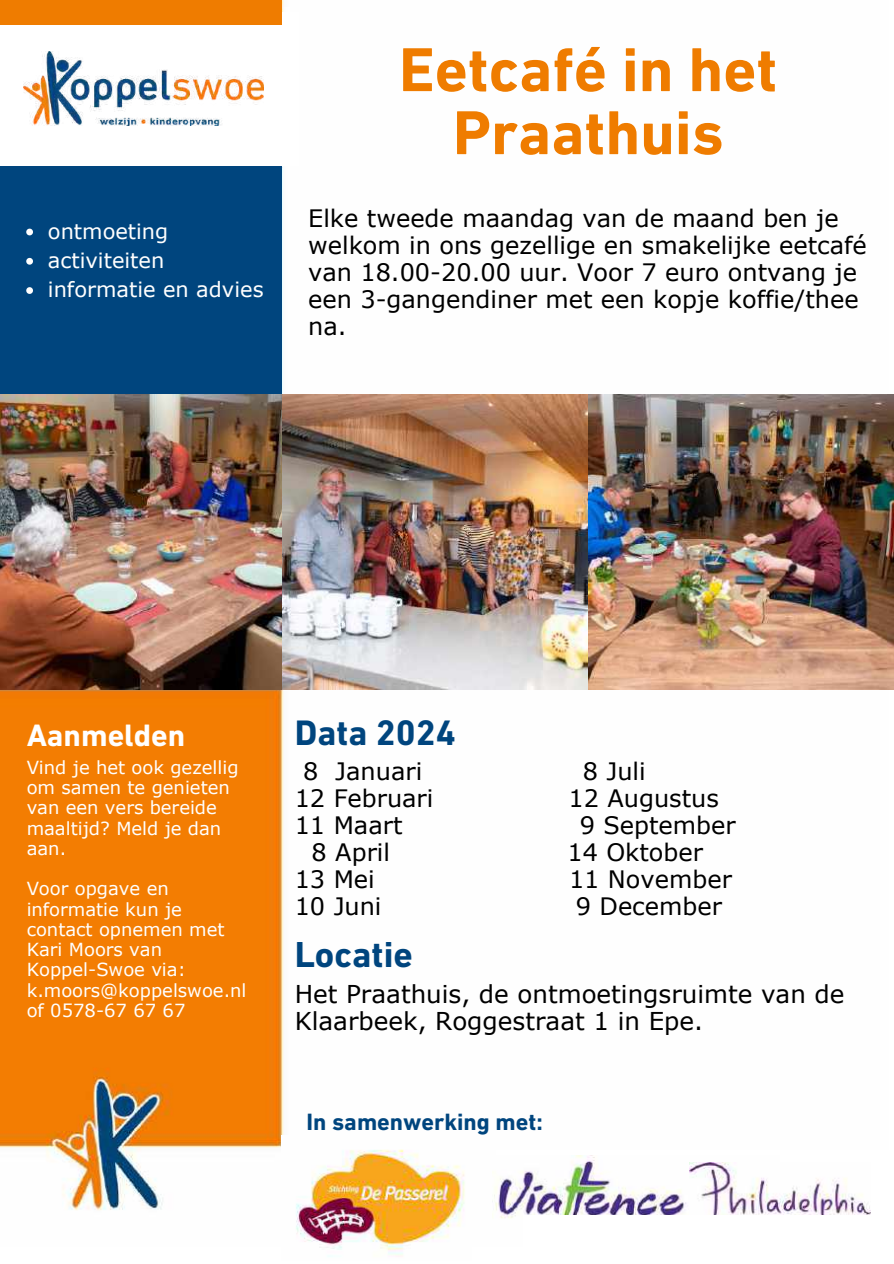
<style>
.page{position:relative;width:894px;height:1264px;background:#fff}
.page>*{position:absolute;margin:0;border:0;box-sizing:border-box;transform-origin:0 0}
.t1{font:700 63px/63px "DIN Next W1 G";color:#ef7c00;text-align:center}
.t2{font:700 36.75px "DIN Next W1 G";color:#00457e}
.t3{font:700 36px "DIN Next W1 G";color:#00457e}
.t4{font:700 31.5px "DIN Next W1 G";color:#fff}
.t5{font:24.6px/27.6px "Verdana";color:#000}
.t6{font:24px/27px "Verdana";color:#000}
.t7{font:700 24px "DIN Next W1 G";color:#00457e}
.t8{font:21px/29.2px "Verdana";color:#fff}
.t9{font:18px/20.2px "Verdana";color:#fff}
</style>
<div class="page">
<img style="left:0;top:0;width:887px;height:1211px">
<img style="left:281px;top:394px;width:307px;height:295px">
<div style="left:0;top:155px;width:282px;height:239px;background:#00457e"></div>
<div style="left:495px;top:1150px;width:398px;height:113px;background:#fff"></div>
<img style="left:492px;top:1155px;width:195px;height:64px">
<img style="left:281px;top:1135px;width:190px;height:122px">
<img style="left:689px;top:1162px;width:181px;height:53px">
<div style="left:522px;top:1215px;width:371px;height:48px;background:#fff"></div>
<div style="left:0;top:12px;width:299px;height:153px;background:#fff"></div>
<div style="left:0;top:0;width:282px;height:25px;background:#ef7c00"></div>
<img style="left:24px;top:51px;width:239px;height:75px">
<svg style="left:26px;top:229px;width:7px;height:6px"></svg>
<svg style="left:26px;top:258px;width:7px;height:7px"></svg>
<svg style="left:26px;top:287px;width:7px;height:7px"></svg>
<img style="left:588px;top:394px;width:305px;height:295px">
<img style="left:0;top:394px;width:281px;height:295px">
<p class="t8" style="left:48px;top:216px;width:217px">ontmoeting activiteiten informatie en advies</p>
<h1 class="t1" style="left:399px;top:44px;width:379px">Eetcafé in het<br>Praathuis</h1>
<p class="t6" style="left:308px;top:204px;width:560px">Elke tweede maandag van de maand ben je welkom in ons gezellige en smakelijke eetcafé van 18.00-20.00 uur. Voor 7 euro ontvang je een 3-gangendiner met een kopje koffie/thee na.</p>
<h3 class="t4" style="left:27px;top:722px;width:160px">Aanmelden</h3>
<p class="t9" style="left:27px;top:756px;width:213px">Vind je het ook gezellig om samen te genieten van een vers bereide maaltijd? Meld je dan aan.</p>
<p class="t9" style="left:27px;top:878px;width:221px">Voor opgave en informatie kun je contact opnemen met<br>Kari Moors van<br>Koppel-Swoe via: k.moors@koppelswoe.nl of 0578-67 67 67</p>
<h3 class="t3" style="left:294px;top:718px;width:163px">Data 2024</h3>
<p class="t6" style="left:303px;top:756px;width:121px">8 Januari</p>
<p class="t6" style="left:582px;top:756px;width:64px">8 Juli</p>
<p class="t6" style="left:294px;top:783px;width:140px">12 Februari</p>
<p class="t6" style="left:568px;top:783px;width:152px">12 Augustus</p>
<p class="t6" style="left:294px;top:810px;width:109px">11 Maart</p>
<p class="t6" style="left:579px;top:810px;width:157px">9 September</p>
<p class="t6" style="left:311px;top:837px;width:80px">8 April</p>
<p class="t6" style="left:567px;top:837px;width:137px">14 Oktober</p>
<p class="t6" style="left:294px;top:864px;width:82px">13 Mei</p>
<p class="t6" style="left:569px;top:864px;width:164px">11 November</p>
<p class="t6" style="left:294px;top:891px;width:88px">10 Juni</p>
<p class="t6" style="left:575px;top:891px;width:148px">9 December</p>
<h2 class="t2" style="left:294px;top:939px;width:120px">Locatie</h2>
<p class="t5" style="left:294px;top:978px;width:551px">Het Praathuis, de ontmoetingsruimte van de<br>Klaarbeek, Roggestraat 1 in Epe.</p>
<p class="t7" style="left:306px;top:1111px;width:238px">In samenwerking met:</p>
</div>
